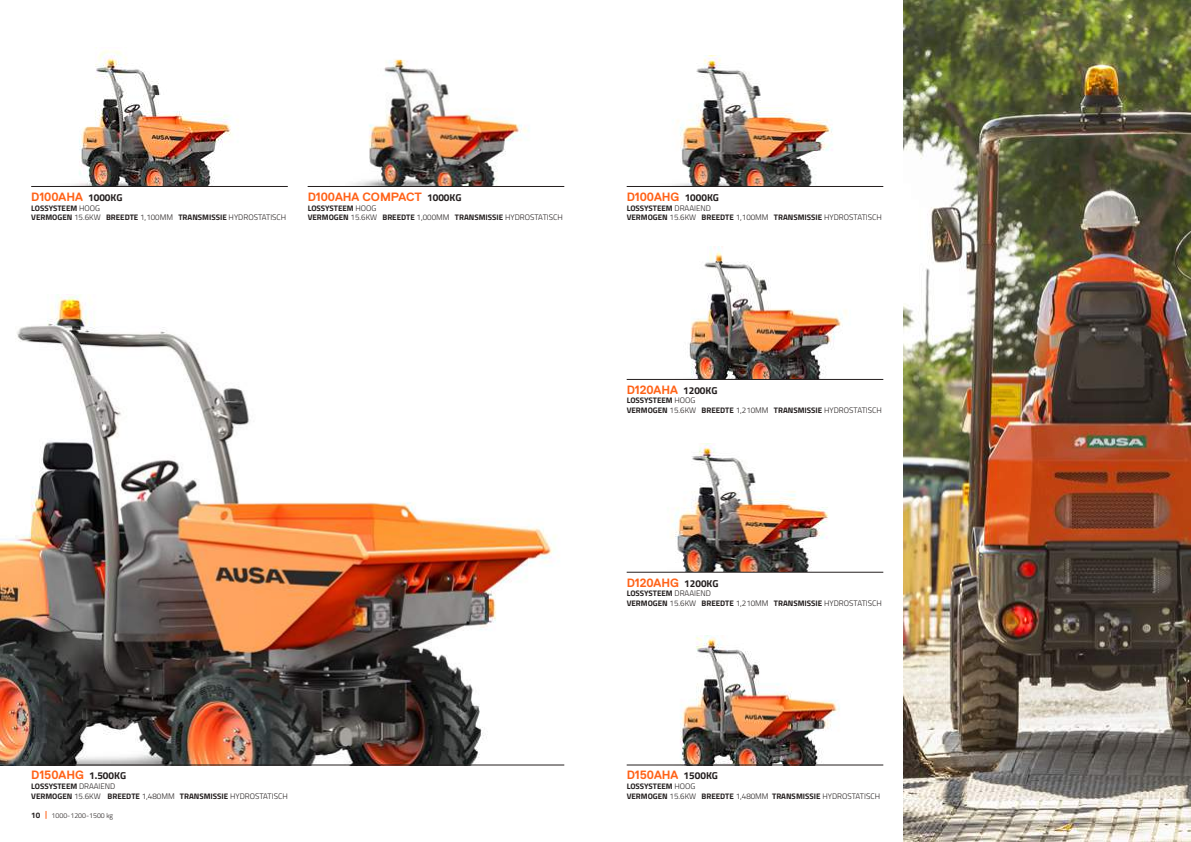
<style>
.page{position:relative;width:1191px;height:842px;background:#fff}
.page>*{position:absolute;margin:0;border:0;box-sizing:border-box;transform-origin:0 0}
.t1{font:700 12px "Replica";color:#ff6319}
.t2{font:700 8px/9.6px "Titillium Web";color:#241f1f}
.t3{font:300 7px "Titillium Web";color:#241f1f}
.s1{font-family:"Titillium Web";font-size:10px;color:#241f1f}
.s2{font-weight:300}
</style>
<div class="page">
<img style="left:65px;top:47px;width:174px;height:139px">
<img style="left:348px;top:59px;width:182px;height:127px">
<img style="left:0;top:295px;width:564px;height:470px">
<img style="left:632px;top:636px;width:246px;height:129px">
<img style="left:635px;top:444px;width:239px;height:128px">
<img style="left:627px;top:246px;width:251px;height:133px">
<img style="left:667px;top:55px;width:166px;height:131px">
<img style="left:903px;top:0;width:288px;height:842px">
<hr style="left:31px;top:186px;width:257px;height:1px;background:#241f1f">
<hr style="left:308px;top:186px;width:256px;height:1px;background:#241f1f">
<hr style="left:31px;top:765px;width:533px;height:1px;background:#241f1f">
<hr style="left:626px;top:186px;width:257px;height:1px;background:#241f1f">
<hr style="left:626px;top:379px;width:257px;height:1px;background:#241f1f">
<hr style="left:626px;top:572px;width:257px;height:1px;background:#241f1f">
<hr style="left:626px;top:765px;width:257px;height:1px;background:#241f1f">
<h1 class="t1" style="left:31px;top:190px;width:93px">D100AHA <span class="s1">1000KG</span></h1>
<h1 class="t1" style="left:308px;top:190px;width:155px">D100AHA COMPACT <span class="s1">1000KG</span></h1>
<h1 class="t1" style="left:626px;top:190px;width:94px">D100AHG <span class="s1">1000KG</span></h1>
<p class="t2" style="left:31px;top:203px;width:257px">LOSSYSTEEM <span class="s2">HOOG<br></span>VERMOGEN <span class="s2">15.6KW</span> BREEDTE <span class="s2">1,100MM</span> TRANSMISSIE <span class="s2">HYDROSTATISCH</span></p>
<p class="t2" style="left:308px;top:203px;width:257px">LOSSYSTEEM <span class="s2">HOOG<br></span>VERMOGEN <span class="s2">15.6KW</span> BREEDTE <span class="s2">1,000MM</span> TRANSMISSIE <span class="s2">HYDROSTATISCH</span></p>
<p class="t2" style="left:626px;top:203px;width:257px">LOSSYSTEEM <span class="s2">DRAAIEND<br></span>VERMOGEN <span class="s2">15.6KW</span> BREEDTE <span class="s2">1,100MM</span> TRANSMISSIE <span class="s2">HYDROSTATISCH</span></p>
<h1 class="t1" style="left:626px;top:383px;width:92px">D120AHA <span class="s1">1200KG</span></h1>
<p class="t2" style="left:626px;top:395px;width:257px">LOSSYSTEEM <span class="s2">HOOG<br></span>VERMOGEN <span class="s2">15.6KW</span> BREEDTE <span class="s2">1,210MM</span> TRANSMISSIE <span class="s2">HYDROSTATISCH</span></p>
<h1 class="t1" style="left:626px;top:576px;width:93px">D120AHG <span class="s1">1200KG</span></h1>
<p class="t2" style="left:626px;top:588px;width:257px">LOSSYSTEEM <span class="s2">DRAAIEND<br></span>VERMOGEN <span class="s2">15.6KW</span> BREEDTE <span class="s2">1,210MM</span> TRANSMISSIE <span class="s2">HYDROSTATISCH</span></p>
<h1 class="t1" style="left:31px;top:769px;width:96px">D150AHG <span class="s1">1.500KG</span></h1>
<h1 class="t1" style="left:626px;top:769px;width:93px">D150AHA <span class="s1">1500KG</span></h1>
<p class="t2" style="left:31px;top:781px;width:258px">LOSSYSTEEM <span class="s2">DRAAIEND<br></span>VERMOGEN <span class="s2">15.6KW</span> BREEDTE <span class="s2">1,480MM</span> TRANSMISSIE <span class="s2">HYDROSTATISCH</span></p>
<p class="t2" style="left:31px;top:810px;width:10px">10</p>
<p class="t3" style="left:52px;top:810px;width:63px">1000-1200-1500 kg</p>
<p class="t2" style="left:626px;top:781px;width:255px">LOSSYSTEEM <span class="s2">HOOG<br></span>VERMOGEN <span class="s2">15.6KW</span> BREEDTE <span class="s2">1,480MM</span> TRANSMISSIE <span class="s2">HYDROSTATISCH</span></p>
</div>
